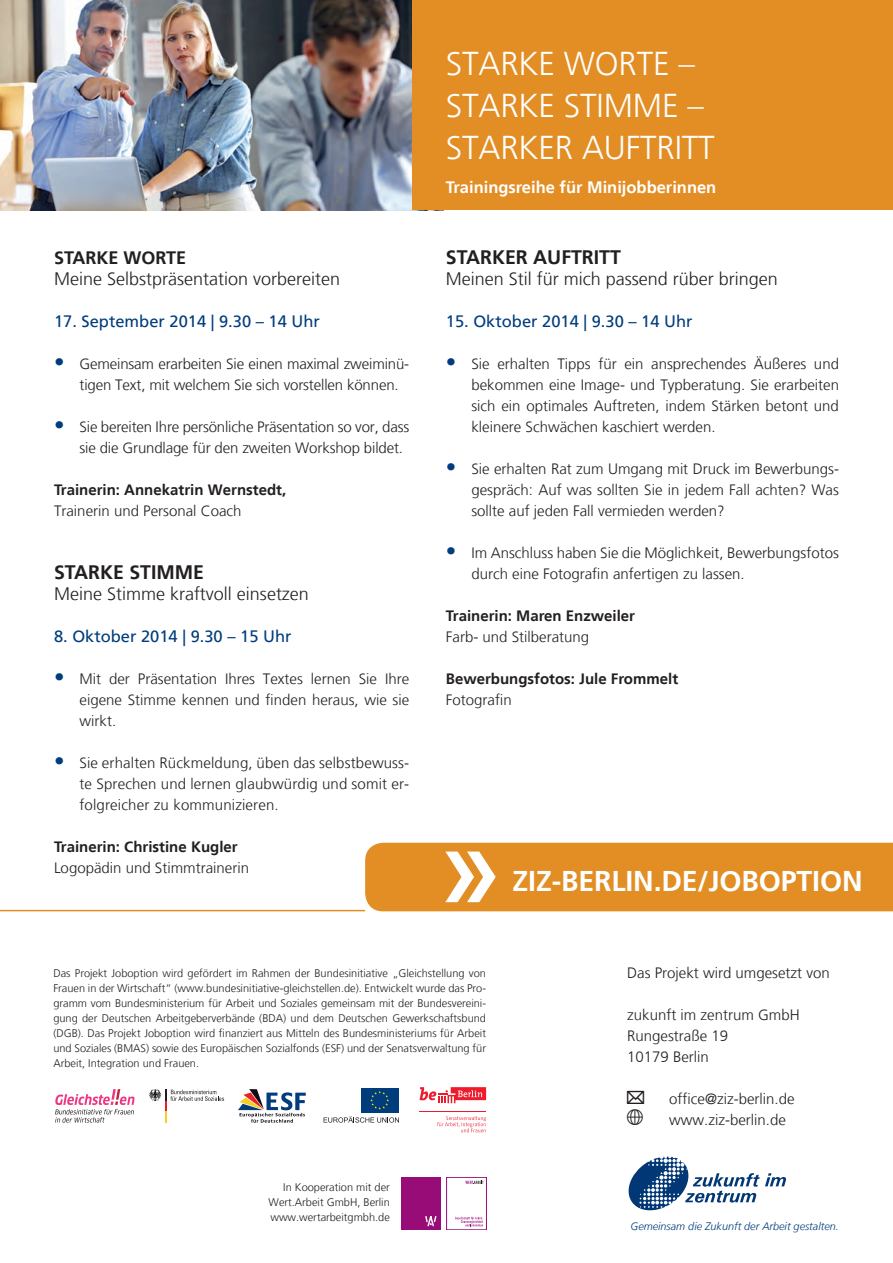
<style>
.page{position:relative;width:893px;height:1263px;background:#fff}
.page>*{position:absolute;margin:0;border:0;box-sizing:border-box;transform-origin:0 0}
.t1{font:300 33px/42px "Frutiger LT";letter-spacing:-.005em;color:#fff}
.t2{font:700 28.5px "Frutiger LT";letter-spacing:-.005em;color:#fff}
.t3{font:700 19.5px "Frutiger LT";color:#231f20}
.t4{font:300 18px "Frutiger LT";color:#231f20}
.t5{font:700 18px "Frutiger LT";color:#231f20}
.t6{font:16.5px "Frutiger LT";color:#013d7d}
.t7{font:700 16.5px "Frutiger LT";color:#fff}
.t8{font:300 15px/21px "Frutiger LT";color:#231f20}
.t9{font:700 15px "Frutiger LT";color:#231f20}
.t10{font:300 10.95px/15px "Frutiger LT";color:#231f20;text-align:justify}
.t11{font:italic 300 10.8px "Frutiger LT";color:#013d7d}
.s1{font-weight:400;font-size:21px;color:#013d7d}
</style>
<div class="page">
<img style="left:0;top:0;width:412px;height:210px">
<div style="left:412px;top:0;width:481px;height:210px;background:#e28e25"></div>
<hr style="left:0;top:910px;width:365px;height:1px;background:#e28e25">
<svg style="left:629px;top:1156px;width:157px;height:54px"></svg>
<div style="left:365px;top:843px;width:528px;height:68px;background:#e28e25"></div>
<svg style="left:55px;top:1089px;width:80px;height:33px"></svg>
<svg style="left:149px;top:1089px;width:75px;height:34px"></svg>
<svg style="left:238px;top:1089px;width:68px;height:34px"></svg>
<svg style="left:398px;top:1088px;width:1px;height:25px"></svg>
<div style="left:361px;top:1088px;width:37px;height:25px;background:#013d7d"></div>
<svg style="left:370px;top:1091px;width:19px;height:18px"></svg>
<svg style="left:324px;top:1116px;width:75px;height:6px"></svg>
<svg style="left:419px;top:1087px;width:67px;height:16px"></svg>
<svg style="left:437px;top:1116px;width:49px;height:16px"></svg>
<hr style="left:419px;top:1111px;width:67px;height:1px;background:#ee1b2d">
<div style="left:401px;top:1177px;width:40px;height:53px;background:#970c76"></div>
<svg style="left:465px;top:1181px;width:19px;height:3px"></svg>
<svg style="left:455px;top:1217px;width:28px;height:9px"></svg>
<div style="left:446px;top:1177px;width:41px;height:53px;border:1px solid #970c76"></div>
<svg style="left:425px;top:1216px;width:12px;height:11px"></svg>
<p class="t5" style="left:54px;top:247px;width:134px">Starke Worte</p>
<p class="t4" style="left:54px;top:269px;width:288px">Meine Selbstpräsentation vorbereiten</p>
<p class="t6" style="left:54px;top:312px;width:267px">17. September 2014 | 9.30 – 14 Uhr</p>
<p class="t8" style="left:80px;top:354px;width:331px;text-indent:-26px"><span class="s1">•</span> Gemeinsam erarbeiten Sie einen maximal zweiminü&shy;tigen Text, mit welchem Sie sich vorstellen können.</p>
<p class="t8" style="left:80px;top:417px;width:331px;text-indent:-26px"><span class="s1">•</span> Sie bereiten Ihre persönliche Präsentation so vor, dass sie die Grundlage für den zweiten Workshop bildet.</p>
<p class="t9" style="left:54px;top:481px;width:234px">Trainerin: Annekatrin Wernstedt,</p>
<p class="t8" style="left:54px;top:501px;width:189px">Trainerin und Personal Coach</p>
<h3 class="t3" style="left:54px;top:561px;width:152px">Starke Stimme</h3>
<p class="t4" style="left:54px;top:584px;width:256px">Meine Stimme kraftvoll einsetzen</p>
<p class="t6" style="left:54px;top:627px;width:239px">8. Oktober 2014 | 9.30 – 15 Uhr</p>
<p class="t8" style="left:80px;top:669px;width:331px;text-align:justify;text-indent:-26px"><span class="s1">•</span> Mit der Präsentation Ihres Textes lernen Sie Ihre eigene Stimme kennen und finden heraus, wie sie wirkt.</p>
<p class="t8" style="left:80px;top:753px;width:331px;text-align:justify;text-indent:-26px"><span class="s1">•</span> Sie erhalten Rückmeldung, üben das selbstbewuss&shy;te Sprechen und lernen glaubwürdig und somit er&shy;folgreicher zu kommunizieren.</p>
<p class="t9" style="left:54px;top:838px;width:185px">Trainerin: Christine Kugler</p>
<p class="t8" style="left:54px;top:858px;width:197px">Logopädin und Stimmtrainerin</p>
<h1 class="t1" style="left:446px;top:43px;width:251px">Starke Wo rte –<br>Starke Stimme</h1>
<h1 class="t1" style="left:687px;top:85px;width:18px">–</h1>
<h1 class="t1" style="left:446px;top:127px;width:243px">Starker Au ftritt</h1>
<p class="t7" style="left:446px;top:178px;width:272px">Trainingsreihe für M inijobberinnen</p>
<h3 class="t3" style="left:446px;top:246px;width:177px">Starker Auftritt</h3>
<p class="t4" style="left:446px;top:269px;width:334px">Meinen Stil für mich passend rüber bringen</p>
<p class="t6" style="left:446px;top:312px;width:248px">15. Oktober 2014 | 9.30 – 14 Uhr</p>
<p class="t8" style="left:471px;top:354px;width:369px;text-align:justify;text-indent:-26px"><span class="s1">•</span> Sie erhalten Tipps für ein ansprechendes Äußeres und bekommen eine Image- und Typberatung. Sie erarbeiten sich ein optimales Auftreten, indem Stärken betont und kleinere Schwächen kaschiert werden.</p>
<p class="t8" style="left:471px;top:459px;width:369px;text-align:justify;text-indent:-26px"><span class="s1">•</span> Sie erhalten Rat zum Umgang mit Druck im Bewerbungs&shy;gespräch: Auf was sollten Sie in jedem Fall achten? Was sollte auf jeden Fall vermieden werden?</p>
<p class="t8" style="left:471px;top:543px;width:369px;text-indent:-26px"><span class="s1">•</span> Im Anschluss haben Sie die Möglichkeit, Bewerbungsfotos durch eine Fotografin anfertigen zu lassen.</p>
<p class="t9" style="left:446px;top:607px;width:191px">Trainerin: Maren Enzweiler</p>
<p class="t8" style="left:446px;top:627px;width:145px">Farb- und Stilberatung</p>
<p class="t9" style="left:446px;top:670px;width:234px">Bewerbungsfotos: Jule Frommelt</p>
<p class="t8" style="left:446px;top:690px;width:67px">Fotografin</p>
<h2 class="t2" style="left:513px;top:864px;width:352px">ziz-berlin.de/joboption</h2>
<p class="t10" style="left:53px;top:966px;width:434px">Das Projekt Joboption wird gefördert im Rahmen der Bundesinitiative „Gleichstellung von Frauen in der Wirtschaft“ (www.bundesinitiative-gleichstellen.de). Entwickelt wurde das Pro&shy;gramm vom Bundesministerium für Arbeit und Soziales gemeinsam mit der Bundesvereini&shy;gung der Deutschen Arbeitgeberverbände (BDA) und dem Deutschen Gewerkschaftsbund (DGB). Das Projekt Joboption wird finanziert aus Mitteln des Bundesministeriums für Arbeit und Soziales (BMAS) sowie des Europäischen Sozialfonds (ESF) und der Senatsverwaltung für Arbeit, Integration und Frauen.</p>
<p class="t10" style="left:269px;top:1179px;width:123px;text-indent:15px">In Kooperation mit der Wert.Arbeit GmbH, Berlin www.wertarbeitgmbh.de</p>
<p class="t8" style="left:627px;top:963px;width:204px">Das Projekt wird umgesetzt von</p>
<p class="t8" style="left:627px;top:1005px;width:174px">zukunft im zentrum GmbH<br>Rungestraße 19<br>10179 Berlin</p>
<p class="t8" style="left:669px;top:1089px;width:127px">office@ziz-berlin.de www.ziz-berlin.de</p>
<p class="t11" style="left:630px;top:1220px;width:210px">Gemeinsam die Zukunft der Arbeit gestalten.</p>
</div>
